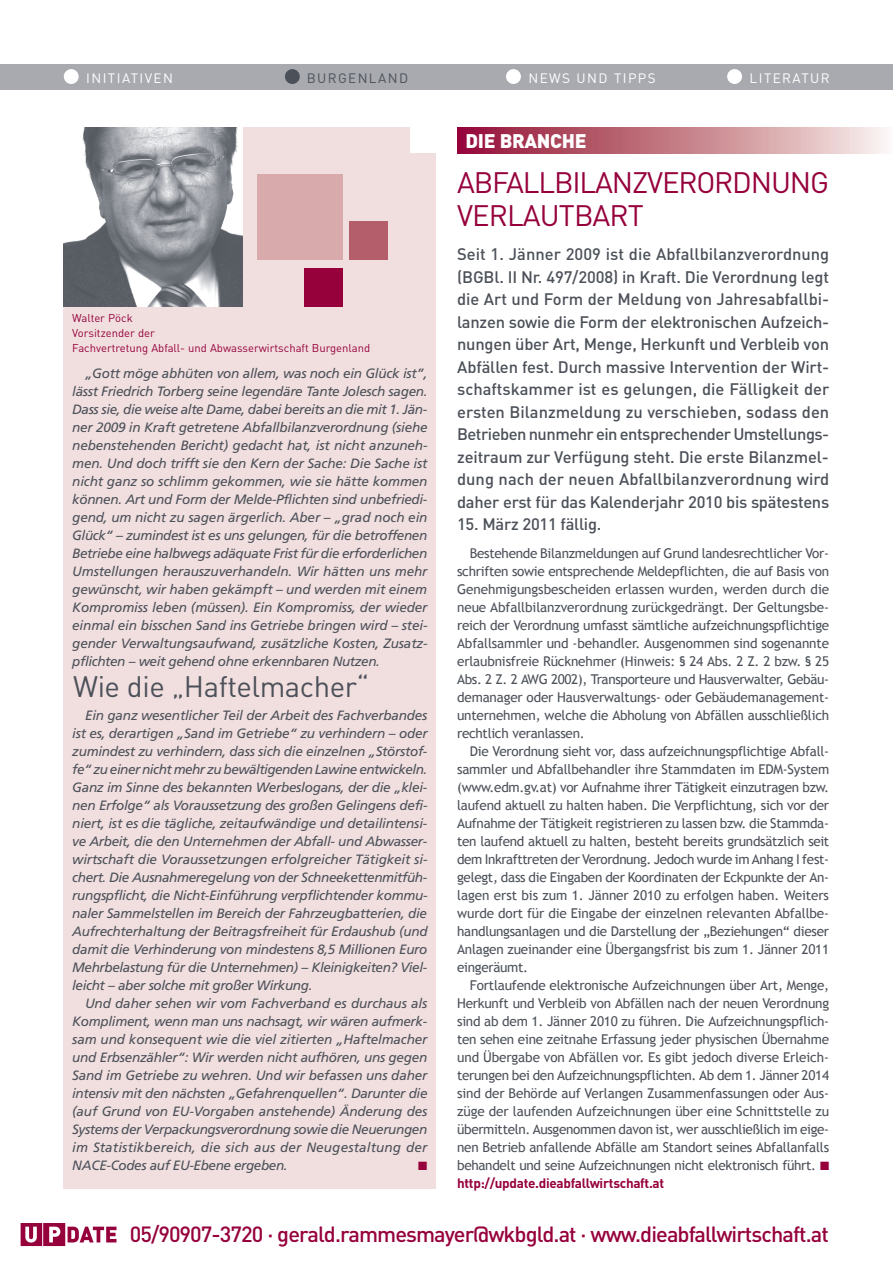
<style>
.page{position:relative;width:893px;height:1263px;background:#fff}
.page>*{position:absolute;margin:0;border:0;box-sizing:border-box;transform-origin:0 0}
.t1{font:29.25px/33px "DIN";letter-spacing:-.04em;color:#96013c}
.t2{font:29.25px "DIN";letter-spacing:-.015em;color:#4c5159}
.t3{font:500 21.75px "DIN";letter-spacing:-.045em;color:#96013c}
.t4{font:900 19.5px "DIN";letter-spacing:-.015em;color:#fff}
.t5{font:500 16.5px/22.5px "DIN";letter-spacing:-.015em;color:#4c5159;text-align:justify}
.t6{font:italic 13.5px/18px "Frutiger";letter-spacing:-.03em;color:#4c5159;text-align:justify}
.t7{font:13.5px/18px "Trebuchet MS";letter-spacing:-.02em;color:#4c5159;text-align:justify}
.t8{font:700 13.5px "DIN";letter-spacing:-.02em;color:#96013c}
.t9{font:13.5px "DIN";letter-spacing:.105em;color:#fff}
.t10{font:13.5px "DIN";letter-spacing:.105em;color:#4c5159}
.t11{font:12px "Zapf Dingbats";color:#96013c}
.t12{font:11.25px/15px "DIN";color:#96013c}
.s1{color:#96013c}
</style>
<div class="page">
<div style="left:64px;top:128px;width:372px;height:1060px;background:#f1dfdf"></div>
<img style="left:64px;top:128px;width:178px;height:178px">
<div style="left:257px;top:174px;width:85px;height:85px;background:#d9aaac"></div>
<div style="left:350px;top:221px;width:38px;height:38px;background:#b55e6b"></div>
<div style="left:410px;top:128px;width:26px;height:25px;background:#fff"></div>
<div style="left:304px;top:268px;width:38px;height:38px;background:#96013c"></div>
<div style="left:0;top:64px;width:893px;height:25px;background:#a8aab0"></div>
<div style="left:64px;top:69px;width:15px;height:15px;background:#fff;border-radius:50%"></div>
<div style="left:285px;top:69px;width:15px;height:15px;background:#4c5159;border-radius:50%"></div>
<div style="left:506px;top:69px;width:15px;height:15px;background:#fff;border-radius:50%"></div>
<div style="left:727px;top:69px;width:15px;height:15px;background:#fff;border-radius:50%"></div>
<svg style="left:457px;top:128px;width:428px;height:25px;background:#c47b89"></svg>
<img style="left:20px;top:1223px;width:97px;height:24px">
<p class="t9" style="left:86px;top:70px;width:88px">INITIATIVEN</p>
<p class="t10" style="left:307px;top:70px;width:103px">BURGENLAND</p>
<p class="t9" style="left:528px;top:70px;width:129px">NEWS UND TIPPS</p>
<p class="t9" style="left:750px;top:70px;width:82px">LITERATUR</p>
<p class="t12" style="left:72px;top:311px;width:299px">Walter Pöck<br>Vorsitzender der<br>Fachvertretung Abfall- und Abwasserwirtschaft Burgenland</p>
<p class="t6" style="left:72px;top:366px;width:357px;text-indent:13px">„Gott möge abhüten von allem, was noch ein Glück ist”, lässt Friedrich Torberg seine legendäre Tante Jolesch sagen.<br>Dass sie, die weise alte Dame, dabei bereits an die mit 1. Jän&shy;ner 2009 in Kraft getretene Abfallbilanzverordnung (siehe nebenstehenden Bericht) gedacht hat, ist nicht anzuneh&shy;men. Und doch trifft sie den Kern der Sache: Die Sache ist nicht ganz so schlimm gekommen, wie sie hätte kommen können. Art und Form der Melde-Pflichten sind unbefriedi&shy;gend, um nicht zu sagen ärgerlich. Aber – „grad noch ein Glück“ – zumindest ist es uns gelungen, für die betroffenen Betriebe eine halbwegs adäquate Frist für die erforderlichen Umstellungen herauszuverhandeln. Wir hätten uns mehr gewünscht, wir haben gekämpft – und werden mit einem Kompromiss leben (müssen). Ein Kompromiss, der wieder einmal ein bisschen Sand ins Getriebe bringen wird – stei&shy;gender Verwaltungsaufwand, zusätzliche Kosten, Zusatz&shy;pflichten – weit gehend ohne erkennbaren Nutzen.</p>
<h1 class="t2" style="left:73px;top:670px;width:298px">Wie die „Haftelmacher“</h1>
<p class="t6" style="left:72px;top:707px;width:357px;text-indent:13px">Ein ganz wesentlicher Teil der Arbeit des Fachverbandes ist es, derartigen „Sand im Getriebe“ zu verhindern – oder zumindest zu verhindern, dass sich die einzelnen „Störstof&shy;fe“ zu einer nicht mehr zu bewältigenden Lawine entwickeln.<br>Ganz im Sinne des bekannten Werbeslogans, der die „klei&shy;nen Erfolge“ als Voraussetzung des großen Gelingens defi&shy;niert, ist es die tägliche, zeitaufwändige und detailintensi&shy;ve Arbeit, die den Unternehmen der Abfall- und Abwasser&shy;wirtschaft die Voraussetzungen erfolgreicher Tätigkeit si&shy;chert. Die Ausnahmeregelung von der Schneekettenmitfüh&shy;rungspflicht, die Nicht-Einführung verpflichtender kommu&shy;naler Sammelstellen im Bereich der Fahrzeugbatterien, die Aufrechterhaltung der Beitragsfreiheit für Erdaushub (und damit die Verhinderung von mindestens 8,5 Millionen Euro Mehrbelastung für die Unternehmen) – Kleinigkeiten? Viel&shy;leicht – aber solche mit großer Wirkung.</p>
<p class="t6" style="left:72px;top:995px;width:357px;text-indent:13px">Und daher sehen wir vom Fachverband es durchaus als Kompliment, wenn man uns nachsagt, wir wären aufmerk&shy;sam und konsequent wie die viel zitierten „Haftelmacher und Erbsenzähler“: Wir werden nicht aufhören, uns gegen Sand im Getriebe zu wehren. Und wir befassen uns daher intensiv mit den nächsten „Gefahrenquellen“. Darunter die (auf Grund von EU-Vorgaben anstehende) Änderung des Sys tems der Verpackungsverordnung sowie die Neuerungen im Statistikbereich, die sich aus der Neugestaltung der NACE-Codes auf EU-Ebene ergeben.</p>
<p class="t11" style="left:418px;top:1159px;width:11px">■</p>
<h3 class="t4" style="left:466px;top:130px;width:122px">DIE BRANCHE</h3>
<h1 class="t1" style="left:457px;top:166px;width:373px">ABFALLBILANZVERORDNUNG<br>VERLAUTBART</h1>
<p class="t5" style="left:457px;top:243px;width:374px">Seit 1. Jänner 2009 ist die Abfallbilanzverordnung (BGBl. II Nr. 497/2008) in Kraft. Die Verordnung legt die Art und Form der Meldung von Jahresabfallbi&shy;lanzen sowie die Form der elektronischen Aufzeich&shy;nungen über Art, Menge, Herkunft und Verbleib von Abfällen fest. Durch massive Intervention der Wirt - schafts kammer ist es gelungen, die Fälligkeit der ers ten Bilanzmeldung zu verschieben, sodass den Betrieben nunmehr ein entsprechender Umstellungs - zeitraum zur Verfügung steht. Die erste Bilanzmel&shy;dung nach der neuen Abfallbilanzverordnung wird daher erst für das Kalenderjahr 2010 bis spätestens</p>
<p class="t5" style="left:457px;top:513px;width:146px">15. März 2011 fällig.</p>
<p class="t7" style="left:457px;top:544px;width:374px;text-indent:13px">Bestehende Bilanzmeldungen auf Grund landesrechtlicher Vor&shy;schriften sowie entsprechende Meldepflichten, die auf Basis von Genehmigungsbescheiden erlassen wurden, werden durch die neue Abfallbilanzverordnung zurückgedrängt. Der Geltungsbe&shy;reich der Verordnung umfasst sämtliche aufzeichnungspflichtige Abfallsammler und -behandler. Ausgenommen sind sogenannte erlaubnisfreie Rücknehmer (Hinweis: § 24 Abs. 2 Z. 2 bzw. § 25<br>Abs. 2 Z. 2 AWG 2002), Transporteure und Hausverwalter, Ge bäu - demanager oder Hausverwaltungs- oder Gebäudemanagement&shy;unternehmen, welche die Abholung von Abfällen ausschließlich rechtlich veranlassen.</p>
<p class="t7" style="left:457px;top:742px;width:374px;text-indent:13px">Die Verordnung sieht vor, dass aufzeichnungspflichtige Abfall&shy;sammler und Abfallbehandler ihre Stammdaten im EDM-System (www.edm.gv.at) vor Aufnahme ihrer Tätigkeit einzutragen bzw. laufend aktuell zu halten haben. Die Verpflichtung, sich vor der Aufnahme der Tätigkeit registrieren zu lassen bzw. die Stammda - ten laufend aktuell zu halten, besteht bereits grundsätzlich seit dem Inkrafttreten der Verordnung. Jedoch wurde im Anhang I fest&shy;gelegt, dass die Eingaben der Koordinaten der Eckpunkte der An&shy;lagen erst bis zum 1. Jänner 2010 zu erfolgen haben. Weiters wurde dort für die Eingabe der einzelnen relevanten Abfallbe&shy;handlungsanlagen und die Darstellung der „Beziehungen“ dieser Anlagen zueinander eine Übergangsfrist bis zum 1. Jänner 2011 eingeräumt.</p>
<p class="t7" style="left:457px;top:976px;width:374px;text-indent:13px">Fortlaufende elektronische Aufzeichnungen über Art, Menge, Herkunft und Verbleib von Abfällen nach der neuen Verordnung sind ab dem 1. Jänner 2010 zu führen. Die Aufzeichnungspflich&shy;ten sehen eine zeitnahe Erfassung jeder physischen Übernahme und Übergabe von Abfällen vor. Es gibt jedoch diverse Erleich&shy;terungen bei den Aufzeichnungspflichten. Ab dem 1. Jänner 2014 sind der Behörde auf Verlangen Zusammenfassungen oder Aus&shy;züge der laufenden Aufzeichnungen über eine Schnittstelle zu übermitteln. Ausgenommen davon ist, wer ausschließlich im eige - nen Betrieb anfallende Abfälle am Standort seines Abfallanfalls be handelt und seine Aufzeichnungen nicht elektronisch führt. <span class="s1">■</span></p>
<p class="t8" style="left:457px;top:1175px;width:209px">http://update.dieabfallwirtschaft.at</p>
<h2 class="t3" style="left:130px;top:1221px;width:701px">05/90907-3720 · gerald.rammesmayer@wkbgld.at · www.dieabfallwirtschaft.at</h2>
</div>
